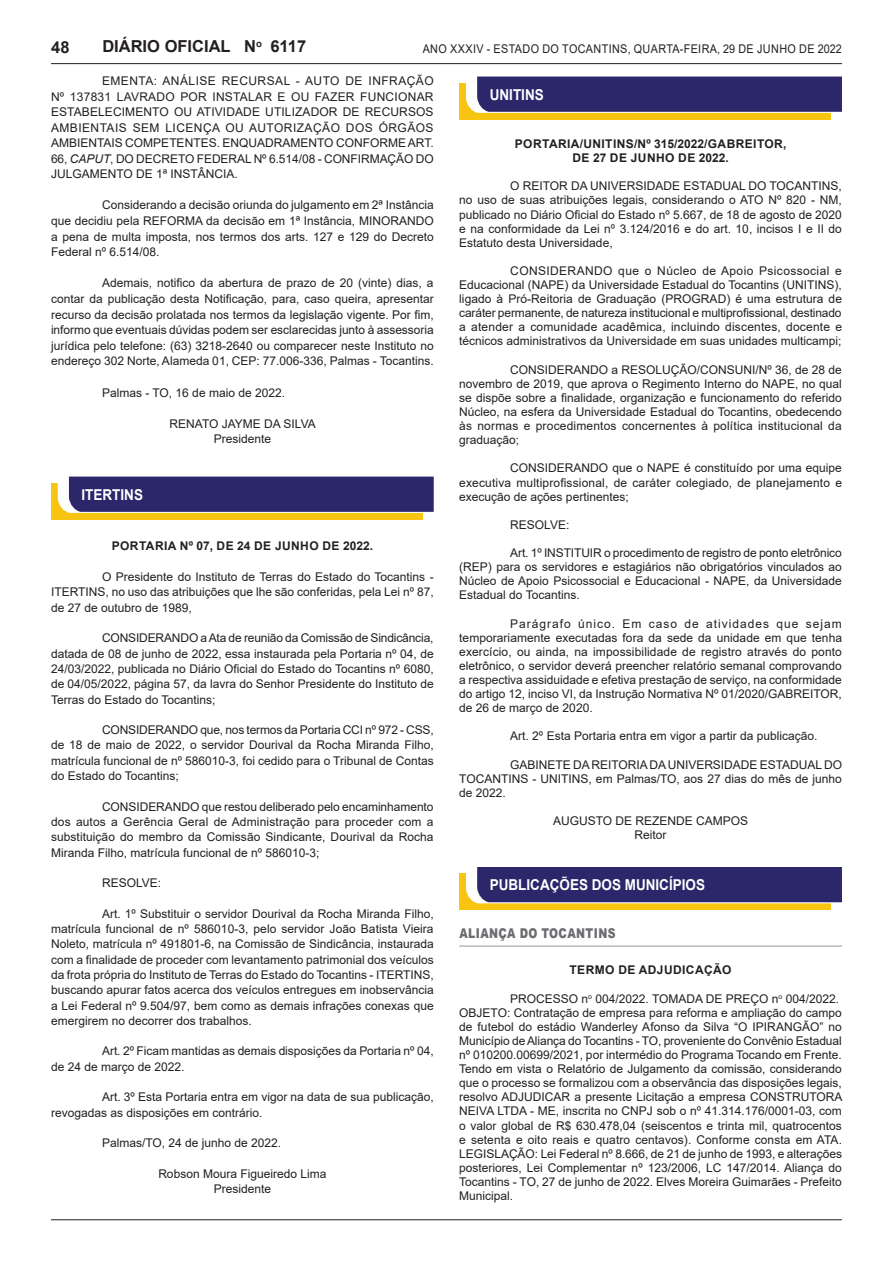
<style>
.page{position:relative;width:893px;height:1263px;background:#fff}
.page>*{position:absolute;margin:0;border:0;box-sizing:border-box;transform-origin:0 0}
.t1{font:700 16.5px "Arial";color:#231f20}
.ChancelaAtual{font:700 15px "Arial";color:#fff;scale:.9 1}
.PREFEITURAS{font:900 13.5px "Arial";letter-spacing:.035em;color:#6c6d70;scale:.8 1}
.TEXTO{font:12px/14.1px "Arial";color:#231f20;text-align:justify}
.SEM_PARAGRAFO{font:12px/14.1px "Arial";color:#231f20;text-align:justify}
.TITULO{font:700 12px "Arial";letter-spacing:.035em;color:#231f20}
.ASSINATURA{font:12px "Arial";color:#231f20}
.SEM_PARAGRAFO-2{font:12px "Arial";letter-spacing:.035em;color:#231f20;scale:.9 1}
.t2{font:700 9.6px "Arial";color:#231f20}
.s1{font-style:italic}
</style>
<div class="page">
<hr style="left:51px;top:63px;width:791px;height:1px;background:#231f20">
<hr style="left:51px;top:1219px;width:791px;height:1px;background:#231f20">
<div style="left:51px;top:483px;width:372px;height:37px;background:#f7c511"></div>
<svg style="left:58px;top:477px;width:376px;height:36px;background:#393373"></svg>
<hr style="left:459px;top:946px;width:383px;height:1px;background:#939598">
<div style="left:459px;top:83px;width:372px;height:37px;background:#f7c511"></div>
<svg style="left:466px;top:77px;width:376px;height:36px;background:#393373"></svg>
<svg style="left:459px;top:873px;width:372px;height:36px;background:#f7c81d"></svg>
<div style="left:466px;top:867px;width:376px;height:36px;background:#2c266b"></div>
<h1 class="t1" style="left:102px;top:35px;width:205px">DIÁRIO OFICIAL N 6117</h1>
<p class="SEM_PARAGRAFO-2" style="left:423px;top:40px;width:467px">ANO XXXIV - ESTADO DO TOCANTINS, QUARTA-FEIRA, 29 DE JUNHO DE 2022</p>
<h1 class="t1" style="left:51px;top:36px;width:20px">48</h1>
<p class="TEXTO" style="left:51px;top:73px;width:384px;line-height:15.5px;text-indent:51px">EMENTA: ANÁLISE RECURSAL - AUTO DE INFRAÇÃO Nº 137831 LAVRADO POR INSTALAR E OU FAZER FUNCIONAR ESTABELECIMENTO OU ATIVIDADE UTILIZADOR DE RECURSOS AMBIENTAIS SEM LICENÇA OU AUTORIZAÇÃO DOS ÓRGÃOS AMBIENTAIS COMPETENTES. ENQUADRAMENTO CONFORME ART.<br>66, <span class="s1">CAPUT</span>, DO DECRETO FEDERAL Nº 6.514/08 - CONFIRMAÇÃO DO JULGAMENTO DE 1ª INSTÂNCIA.</p>
<p class="TEXTO" style="left:51px;top:197px;width:384px;line-height:15.6px;text-indent:51px">Considerando a decisão oriunda do julgamento em 2ª Instância que decidiu pela REFORMA da decisão em 1ª Instância, MINORANDO a pena de multa imposta, nos termos dos arts. 127 e 129 do Decreto Federal nº 6.514/08.</p>
<p class="TEXTO" style="left:51px;top:275px;width:384px;line-height:15.6px;text-indent:51px">Ademais, notifico da abertura de prazo de 20 (vinte) dias, a contar da publicação desta Notificação, para, caso queira, apresentar recurso da decisão prolatada nos termos da legislação vigente. Por fim, informo que eventuais dúvidas podem ser esclarecidas junto à assessoria jurídica pelo telefone: (63) 3218-2640 ou comparecer neste Instituto no endereço 302 Norte, Alameda 01, CEP: 77.006-336, Palmas - Tocantins.</p>
<p class="TEXTO" style="left:102px;top:385px;width:184px">Palmas - TO, 16 de maio de 2022.</p>
<p class="ASSINATURA" style="left:170px;top:415px;width:148px">RENATO JAYME DA SILVA</p>
<p class="ASSINATURA" style="left:214px;top:431px;width:59px">Presidente</p>
<p class="t2" style="left:256px;top:37px;width:7px">o</p>
<p class="ChancelaAtual" style="left:490px;top:84px;width:61px">UNITINS</p>
<p class="TITULO" style="left:515px;top:135px;width:273px">PORTARIA/UNITINS/Nº 315/2022/GABREITOR,</p>
<p class="TITULO" style="left:572px;top:149px;width:158px">DE 27 DE JUNHO DE 2022.</p>
<p class="TEXTO" style="left:459px;top:179px;width:384px;text-indent:51px">O REITOR DA UNIVERSIDADE ESTADUAL DO TOCANTINS, no uso de suas atribuições legais, considerando o ATO Nº 820 - NM, publicado no Diário Oficial do Estado nº 5.667, de 18 de agosto de 2020 e na conformidade da Lei nº 3.124/2016 e do art. 10, incisos I e II do Estatuto desta Universidade,</p>
<p class="TEXTO" style="left:459px;top:264px;width:384px;text-indent:51px">CONSIDERANDO que o Núcleo de Apoio Psicossocial e Educacional (NAPE) da Universidade Estadual do Tocantins (UNITINS), ligado à Pró-Reitoria de Graduação (PROGRAD) é uma estrutura de caráter permanente, de natureza institucional e multiprofissional, destinado a atender a comunidade acadêmica, incluindo discentes, docente e técnicos administrativos da Universidade em suas unidades multicampi;</p>
<p class="TEXTO" style="left:459px;top:362px;width:384px;text-indent:51px">CONSIDERANDO a RESOLUÇÃO/CONSUNI/Nº 36, de 28 de novembro de 2019, que aprova o Regimento Interno do NAPE, no qual se dispõe sobre a finalidade, organização e funcionamento do referido Núcleo, na esfera da Universidade Estadual do Tocantins, obedecendo às normas e procedimentos concernentes à política institucional da graduação;</p>
<p class="TEXTO" style="left:459px;top:461px;width:384px;text-indent:51px">CONSIDERANDO que o NAPE é constituído por uma equipe executiva multiprofissional, de caráter colegiado, de planejamento e execução de ações pertinentes;</p>
<p class="TEXTO" style="left:510px;top:517px;width:61px">RESOLVE:</p>
<p class="TEXTO" style="left:459px;top:546px;width:384px;text-indent:51px">Art. 1º INSTITUIR o procedimento de registro de ponto eletrônico (REP) para os servidores e estagiários não obrigatórios vinculados ao Núcleo de Apoio Psicossocial e Educacional - NAPE, da Universidade Estadual do Tocantins.</p>
<p class="TEXTO" style="left:459px;top:616px;width:384px;text-indent:51px">Parágrafo único. Em caso de atividades que sejam temporariamente executadas fora da sede da unidade em que tenha exercício, ou ainda, na impossibilidade de registro através do ponto eletrônico, o servidor deverá preencher relatório semanal comprovando a respectiva assiduidade e efetiva prestação de serviço, na conformidade do artigo 12, inciso VI, da Instrução Normativa Nº 01/2020/GABREITOR, de 26 de março de 2020.</p>
<p class="TEXTO" style="left:510px;top:729px;width:309px">Art. 2º Esta Portaria entra em vigor a partir da publicação.</p>
<p class="TEXTO" style="left:459px;top:757px;width:384px;text-indent:51px">GABINETE DA REITORIA DA UNIVERSIDADE ESTADUAL DO TOCANTINS - UNITINS, em Palmas/TO, aos 27 dias do mês de junho de 2022.</p>
<p class="TEXTO" style="left:553px;top:813px;width:197px">AUGUSTO DE REZENDE CAMPOS</p>
<p class="TEXTO" style="left:635px;top:828px;width:34px">Reitor</p>
<p class="ChancelaAtual" style="left:490px;top:874px;width:241px">PUBLICAÇÕES DOS MUNICÍPIOS</p>
<p class="PREFEITURAS" style="left:459px;top:923px;width:197px">ALIANÇA DO TOCANTINS</p>
<p class="TITULO" style="left:570px;top:962px;width:164px">TERMO DE ADJUDICAÇÃO</p>
<p class="TEXTO" style="left:510px;top:991px;width:330px">PROCESSO n<sup>o</sup> 004/2022. TOMADA DE PREÇO n<sup>o</sup> 004/2022.</p>
<p class="SEM_PARAGRAFO" style="left:459px;top:1005px;width:385px">OBJETO: Contratação de empresa para reforma e ampliação do campo de futebol do estádio Wanderley Afonso da Silva “O IPIRANGÃO” no Município de Aliança do Tocantins - TO, proveniente do Convênio Estadual nº 010200.00699/2021, por intermédio do Programa Tocando em Frente.<br>Tendo em vista o Relatório de Julgamento da comissão, considerando que o processo se formalizou com a observância das disposições legais, resolvo ADJUDICAR a presente Licitação a empresa CONSTRUTORA NEIVA LTDA - ME, inscrita no CNPJ sob o nº 41.314.176/0001-03, com o valor global de R$ 630.478,04 (seiscentos e trinta mil, quatrocentos e setenta e oito reais e quatro centavos). Conforme consta em ATA.<br>LEGISLAÇÃO: Lei Federal nº 8.666, de 21 de junho de 1993, e alterações posteriores, Lei Complementar nº 123/2006, LC 147/2014. Aliança do Tocantins - TO, 27 de junho de 2022. Elves Moreira Guimarães - Prefeito Municipal.</p>
<p class="ChancelaAtual" style="left:82px;top:484px;width:70px">ITERTINS</p>
<p class="TITULO" style="left:112px;top:538px;width:263px">PORTARIA Nº 07, DE 24 DE JUNHO DE 2022.</p>
<p class="TEXTO" style="left:51px;top:569px;width:384px;line-height:15.3px;text-indent:51px">O Presidente do Instituto de Terras do Estado do Tocantins - ITERTINS, no uso das atribuições que lhe são conferidas, pela Lei nº 87, de 27 de outubro de 1989,</p>
<p class="TEXTO" style="left:51px;top:630px;width:384px;line-height:15.3px;text-indent:51px">CONSIDERANDO a Ata de reunião da Comissão de Sindicância, datada de 08 de junho de 2022, essa instaurada pela Portaria nº 04, de 24/03/2022, publicada no Diário Oficial do Estado do Tocantins nº 6080, de 04/05/2022, página 57, da lavra do Senhor Presidente do Instituto de Terras do Estado do Tocantins;</p>
<p class="TEXTO" style="left:51px;top:722px;width:384px;line-height:15.3px;text-indent:51px">CONSIDERANDO que, nos termos da Portaria CCI nº 972 - CSS, de 18 de maio de 2022, o servidor Dourival da Rocha Miranda Filho, matrícula funcional de nº 586010-3, foi cedido para o Tribunal de Contas do Estado do Tocantins;</p>
<p class="TEXTO" style="left:51px;top:799px;width:384px;line-height:15.3px;text-indent:51px">CONSIDERANDO que restou deliberado pelo encaminhamento dos autos a Gerência Geral de Administração para proceder com a substituição do membro da Comissão Sindicante, Dourival da Rocha Miranda Filho, matrícula funcional de nº 586010-3;</p>
<p class="TEXTO" style="left:102px;top:876px;width:61px">RESOLVE:</p>
<p class="TEXTO" style="left:51px;top:906px;width:384px;line-height:15.3px;text-indent:51px">Art. 1º Substituir o servidor Dourival da Rocha Miranda Filho, matrícula funcional de nº 586010-3, pelo servidor João Batista Vieira Noleto, matrícula nº 491801-6, na Comissão de Sindicância, instaurada com a finalidade de proceder com levantamento patrimonial dos veículos da frota própria do Instituto de Terras do Estado do Tocantins - ITERTINS, buscando apurar fatos acerca dos veículos entregues em inobservância a Lei Federal nº 9.504/97, bem como as demais infrações conexas que emergirem no decorrer dos trabalhos.</p>
<p class="TEXTO" style="left:51px;top:1043px;width:384px;line-height:15.3px;text-indent:51px">Art. 2º Ficam mantidas as demais disposições da Portaria nº 04, de 24 de março de 2022.</p>
<p class="TEXTO" style="left:51px;top:1089px;width:384px;line-height:15.3px;text-indent:51px">Art. 3º Esta Portaria entra em vigor na data de sua publicação, revogadas as disposições em contrário.</p>
<p class="TEXTO" style="left:102px;top:1136px;width:181px">Palmas/TO, 24 de junho de 2022.</p>
<p class="ASSINATURA" style="left:158px;top:1165px;width:170px">Robson Moura Figueiredo Lima</p>
<p class="ASSINATURA" style="left:214px;top:1181px;width:59px">Presidente</p>
</div>
